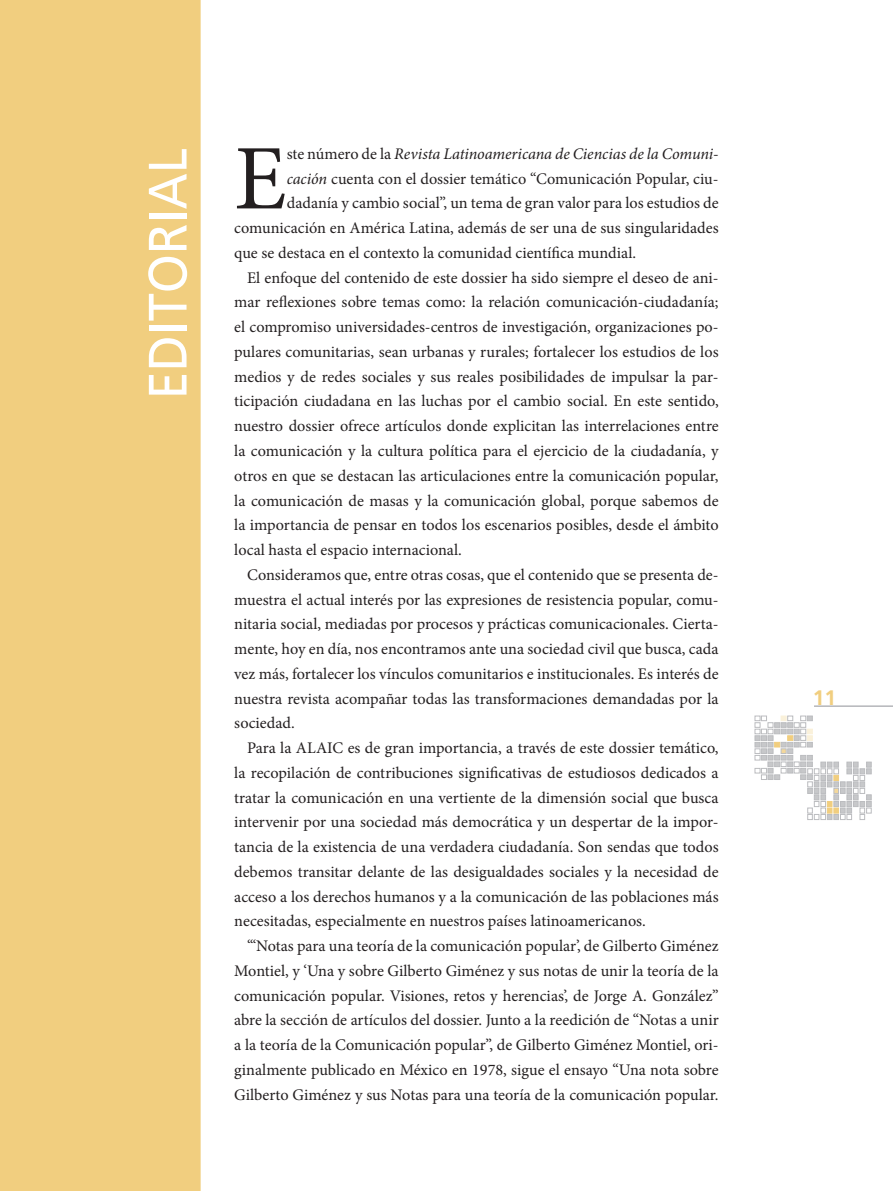
<style>
.page{position:relative;width:893px;height:1191px;background:#fff}
.page>*{position:absolute;margin:0;border:0;box-sizing:border-box;transform-origin:0 0}
.Normal__Web{font:92.4px "Minion Pro";color:#231f20}
.t1{font:54px "Frutiger";color:#fff;scale:.93 1}
.t2{font:700 21px "Frutiger";color:#f1ce7f}
.Normal__Web-2{font:16.2px/24.8px "Minion Pro";color:#231f20;text-align:justify}
.Normal__Web-3{font:italic 16.2px "Minion Pro";letter-spacing:-.005em;color:#231f20}
.s1{font-style:normal}
.s2{font-style:italic}
</style>
<div class="page">
<div style="left:0;top:0;width:201px;height:1191px;background:#f1ce7f"></div>
<svg style="left:755px;top:716px;width:116px;height:103px"></svg>
<hr style="left:814px;top:706px;width:79px;height:1px;background:#b2b3b7">
<p class="t1" style="left:136px;top:399px;width:272px;rotate:-90deg">EDITORIAL</p>
<p class="Normal__Web" style="left:234px;top:117px;width:54px">E</p>
<p class="Normal__Web-3" style="left:287px;top:143px;width:433px"><span class="s1">ste número de la</span> Revista Latinoamericana de Ciencias de la Comuni-</p>
<p class="Normal__Web-2" style="left:287px;top:166px;width:433px"><span class="s2">cación</span> cuenta con el dossier temático “Comunicación Popular, ciu-</p>
<p class="Normal__Web-2" style="left:287px;top:191px;width:433px">dadanía y cambio social”, un tema de gran valor para los estudios de</p>
<p class="Normal__Web-2" style="left:234px;top:216px;width:486px">comunicación en América Latina, además de ser una de sus singularidades</p>
<p class="Normal__Web-2" style="left:234px;top:240px;width:403px">que se destaca en el contexto la comunidad científica mundial.</p>
<p class="Normal__Web-2" style="left:234px;top:265px;width:486px;text-indent:13px">El enfoque del contenido de este dossier ha sido siempre el deseo de ani&shy;mar reflexiones sobre temas como: la relación comunicación-ciudadanía; el compromiso universidades-centros de investigación, organizaciones po&shy;pulares comunitarias, sean urbanas y rurales; fortalecer los estudios de los medios y de redes sociales y sus reales posibilidades de impulsar la par&shy;ticipación ciudadana en las luchas por el cambio social. En este sentido, nuestro dossier ofrece artículos donde explicitan las interrelaciones entre la comunicación y la cultura política para el ejercicio de la ciudadanía, y otros en que se destacan las articulaciones entre la comunicación popular, la comunicación de masas y la comunicación global, porque sabemos de la importancia de pensar en todos los escenarios posibles, desde el ámbito local hasta el espacio internacional.</p>
<p class="Normal__Web-2" style="left:234px;top:562px;width:486px;text-indent:13px">Consideramos que, entre otras cosas, que el contenido que se presenta de&shy;muestra el actual interés por las expresiones de resistencia popular, comu&shy;nitaria social, mediadas por procesos y prácticas comunicacionales. Cierta&shy;mente, hoy en día, nos encontramos ante una sociedad civil que busca, cada vez más, fortalecer los vínculos comunitarios e institucionales. Es interés de nuestra revista acompañar todas las transformaciones demandadas por la sociedad.</p>
<p class="Normal__Web-2" style="left:234px;top:735px;width:486px;text-indent:13px">Para la ALAIC es de gran importancia, a través de este dossier temático, la recopilación de contribuciones significativas de estudiosos dedicados a tratar la comunicación en una vertiente de la dimensión social que busca intervenir por una sociedad más democrática y un despertar de la impor&shy;tancia de la existencia de una verdadera ciudadanía. Son sendas que todos debemos transitar delante de las desigualdades sociales y la necesidad de acceso a los derechos humanos y a la comunicación de las poblaciones más necesitadas, especialmente en nuestros países latinoamericanos.</p>
<p class="Normal__Web-2" style="left:234px;top:933px;width:486px;text-indent:13px">“‘Notas para una teoría de la comunicación popular’, de Gilberto Giménez Montiel, y ‘Una y sobre Gilberto Giménez y sus notas de unir la teoría de la comunicación popular. Visiones, retos y herencias’, de Jorge A. González” abre la sección de artículos del dossier. Junto a la reedición de “Notas a unir a la teoría de la Comunicación popular”, de Gilberto Giménez Montiel, ori&shy;ginalmente publicado en México en 1978, sigue el ensayo “Una nota sobre Gilberto Giménez y sus Notas para una teoría de la comunicación popular.</p>
<p class="t2" style="left:813px;top:685px;width:25px">11</p>
</div>
